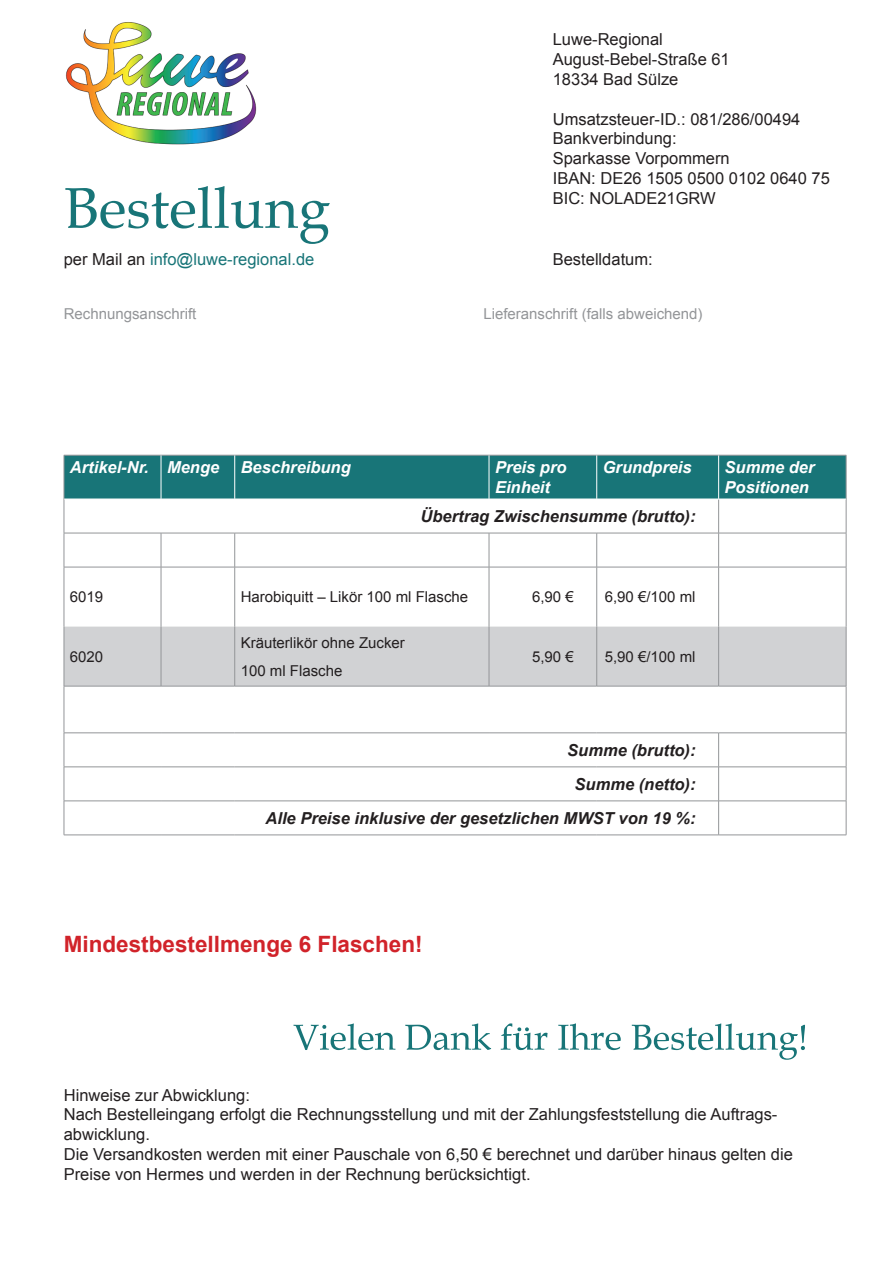
<style>
.page{position:relative;width:893px;height:1263px;background:#fff}
.page>*{position:absolute;margin:0;border:0;box-sizing:border-box;transform-origin:0 0}
.t1{font:700 22.5px "Arial";color:#d1232a}
.t2{font:16.5px/19.8px "Arial";color:#231f20}
.t3{font:italic 700 16.5px/34px "Arial";color:#231f20;text-align:right}
.t4{font:italic 700 16.5px/19.8px "Arial";color:#fff}
.t5{font:16.5px "Arial";color:#187578}
.t6{font:15px/28.5px "Arial";color:#231f20}
.t7{font:15px "Arial";color:#939598}
.s1{color:#231f20}
</style>
<div class="page">
<svg style="left:65px;top:186px;width:265px;height:58px"></svg>
<svg style="left:294px;top:1023px;width:511px;height:37px"></svg>
<div style="left:65px;top:456px;width:781px;height:43px;background:#187578"></div>
<div style="left:65px;top:627px;width:781px;height:59px;background:#d1d2d4"></div>
<hr style="left:64px;top:455px;width:97px;height:1px;background:#939598">
<hr style="left:64px;top:455px;width:1px;height:44px;background:#939598">
<hr style="left:161px;top:455px;width:74px;height:1px;background:#939598">
<hr style="left:235px;top:455px;width:254px;height:1px;background:#939598">
<hr style="left:489px;top:455px;width:108px;height:1px;background:#939598">
<hr style="left:597px;top:455px;width:122px;height:1px;background:#939598">
<hr style="left:719px;top:455px;width:127px;height:1px;background:#939598">
<hr style="left:846px;top:455px;width:1px;height:44px;background:#939598">
<hr style="left:64px;top:499px;width:1px;height:34px;background:#939598">
<hr style="left:846px;top:499px;width:1px;height:34px;background:#939598">
<hr style="left:64px;top:533px;width:1px;height:34px;background:#939598">
<hr style="left:846px;top:533px;width:1px;height:34px;background:#939598">
<hr style="left:64px;top:567px;width:1px;height:60px;background:#939598">
<hr style="left:846px;top:567px;width:1px;height:60px;background:#939598">
<hr style="left:64px;top:627px;width:1px;height:59px;background:#939598">
<hr style="left:846px;top:627px;width:1px;height:59px;background:#939598">
<hr style="left:64px;top:686px;width:1px;height:47px;background:#939598">
<hr style="left:846px;top:686px;width:1px;height:47px;background:#939598">
<hr style="left:64px;top:733px;width:1px;height:34px;background:#939598">
<hr style="left:846px;top:733px;width:1px;height:34px;background:#939598">
<hr style="left:64px;top:767px;width:1px;height:34px;background:#939598">
<hr style="left:846px;top:767px;width:1px;height:34px;background:#939598">
<hr style="left:64px;top:801px;width:1px;height:34px;background:#939598">
<hr style="left:846px;top:801px;width:1px;height:34px;background:#939598">
<hr style="left:64px;top:835px;width:97px;height:1px;background:#939598">
<hr style="left:161px;top:835px;width:74px;height:1px;background:#939598">
<hr style="left:235px;top:835px;width:254px;height:1px;background:#939598">
<hr style="left:489px;top:835px;width:108px;height:1px;background:#939598">
<hr style="left:597px;top:835px;width:122px;height:1px;background:#939598">
<hr style="left:719px;top:835px;width:127px;height:1px;background:#939598">
<hr style="left:161px;top:533px;width:1px;height:34px;background:#939598">
<hr style="left:234px;top:533px;width:1px;height:34px;background:#939598">
<hr style="left:161px;top:567px;width:1px;height:60px;background:#939598">
<hr style="left:234px;top:567px;width:1px;height:60px;background:#939598">
<hr style="left:161px;top:627px;width:1px;height:59px;background:#939598">
<hr style="left:234px;top:627px;width:1px;height:59px;background:#939598">
<hr style="left:718px;top:499px;width:1px;height:34px;background:#939598">
<hr style="left:489px;top:533px;width:1px;height:34px;background:#939598">
<hr style="left:596px;top:533px;width:1px;height:34px;background:#939598">
<hr style="left:718px;top:533px;width:1px;height:34px;background:#939598">
<hr style="left:489px;top:567px;width:1px;height:60px;background:#939598">
<hr style="left:596px;top:567px;width:1px;height:60px;background:#939598">
<hr style="left:718px;top:567px;width:1px;height:60px;background:#939598">
<hr style="left:489px;top:627px;width:1px;height:59px;background:#939598">
<hr style="left:596px;top:627px;width:1px;height:59px;background:#939598">
<hr style="left:718px;top:627px;width:1px;height:59px;background:#939598">
<hr style="left:64px;top:733px;width:97px;height:1px;background:#939598">
<hr style="left:161px;top:733px;width:74px;height:1px;background:#939598">
<hr style="left:235px;top:733px;width:254px;height:1px;background:#939598">
<hr style="left:489px;top:733px;width:108px;height:1px;background:#939598">
<hr style="left:597px;top:733px;width:122px;height:1px;background:#939598">
<hr style="left:719px;top:733px;width:127px;height:1px;background:#939598">
<hr style="left:718px;top:733px;width:1px;height:34px;background:#939598">
<hr style="left:64px;top:767px;width:97px;height:1px;background:#939598">
<hr style="left:161px;top:767px;width:74px;height:1px;background:#939598">
<hr style="left:235px;top:767px;width:254px;height:1px;background:#939598">
<hr style="left:489px;top:767px;width:108px;height:1px;background:#939598">
<hr style="left:597px;top:767px;width:122px;height:1px;background:#939598">
<hr style="left:719px;top:767px;width:127px;height:1px;background:#939598">
<hr style="left:718px;top:767px;width:1px;height:34px;background:#939598">
<hr style="left:64px;top:801px;width:97px;height:1px;background:#939598">
<hr style="left:161px;top:801px;width:74px;height:1px;background:#939598">
<hr style="left:235px;top:801px;width:254px;height:1px;background:#939598">
<hr style="left:489px;top:801px;width:108px;height:1px;background:#939598">
<hr style="left:597px;top:801px;width:122px;height:1px;background:#939598">
<hr style="left:719px;top:801px;width:127px;height:1px;background:#939598">
<hr style="left:718px;top:801px;width:1px;height:34px;background:#939598">
<hr style="left:64px;top:686px;width:97px;height:1px;background:#939598">
<hr style="left:161px;top:686px;width:74px;height:1px;background:#939598">
<hr style="left:235px;top:686px;width:254px;height:1px;background:#939598">
<hr style="left:489px;top:686px;width:108px;height:1px;background:#939598">
<hr style="left:597px;top:686px;width:122px;height:1px;background:#939598">
<hr style="left:719px;top:686px;width:127px;height:1px;background:#939598">
<hr style="left:161px;top:455px;width:1px;height:44px;background:#fff">
<hr style="left:234px;top:455px;width:1px;height:44px;background:#fff">
<hr style="left:489px;top:455px;width:1px;height:44px;background:#fff">
<hr style="left:596px;top:455px;width:1px;height:44px;background:#fff">
<hr style="left:718px;top:455px;width:1px;height:44px;background:#fff">
<hr style="left:64px;top:499px;width:97px;height:1px;background:#fff">
<hr style="left:597px;top:499px;width:122px;height:1px;background:#fff">
<hr style="left:64px;top:533px;width:97px;height:1px;background:#939598">
<hr style="left:161px;top:533px;width:74px;height:1px;background:#939598">
<hr style="left:235px;top:533px;width:254px;height:1px;background:#939598">
<hr style="left:489px;top:533px;width:108px;height:1px;background:#939598">
<hr style="left:597px;top:533px;width:122px;height:1px;background:#939598">
<hr style="left:719px;top:533px;width:127px;height:1px;background:#939598">
<hr style="left:64px;top:567px;width:97px;height:1px;background:#939598">
<hr style="left:161px;top:567px;width:74px;height:1px;background:#939598">
<hr style="left:235px;top:567px;width:254px;height:1px;background:#939598">
<hr style="left:489px;top:567px;width:108px;height:1px;background:#939598">
<hr style="left:597px;top:567px;width:122px;height:1px;background:#939598">
<hr style="left:719px;top:567px;width:127px;height:1px;background:#939598">
<img style="left:66px;top:22px;width:191px;height:123px">
<p class="t5" style="left:64px;top:248px;width:252px"><span class="s1">per Mail an</span> info@luwe-regional.de</p>
<p class="t2" style="left:553px;top:30px;width:178px">Luwe-Regional<br>August-Bebel-Straße 61<br>18334 Bad Sülze</p>
<p class="t2" style="left:553px;top:109px;width:279px">Umsatzsteuer-ID.: 081/286/00494<br>Bankverbindung:<br>Sparkasse Vorpommern<br>IBAN: DE26 1505 0500 0102 0640 75<br>BIC: NOLADE21GRW</p>
<p class="t2" style="left:553px;top:250px;width:101px">Bestelldatum:</p>
<p class="t7" style="left:64px;top:304px;width:134px">Rechnungsanschrift</p>
<p class="t7" style="left:483px;top:304px;width:221px">Lieferanschrift (falls abweichend)</p>
<p class="t4" style="left:70px;top:458px;width:151px">Artikel-Nr. Menge</p>
<p class="t4" style="left:241px;top:458px;width:112px">Beschreibung</p>
<p class="t4" style="left:495px;top:458px;width:73px">Preis pro<br>Einheit</p>
<p class="t4" style="left:603px;top:458px;width:90px">Grundpreis</p>
<p class="t4" style="left:725px;top:458px;width:91px">Summe der<br>Positionen</p>
<p class="t3" style="left:421px;top:500px;width:277px">Übertrag Zwischensumme (brutto):</p>
<p class="t6" style="left:70px;top:583px;width:35px">6019</p>
<p class="t6" style="left:241px;top:583px;width:229px">Harobiquitt – Likör 100 ml Flasche</p>
<p class="t6" style="left:532px;top:583px;width:43px">6,90 €</p>
<p class="t6" style="left:605px;top:583px;width:92px">6,90 €/100 ml</p>
<p class="t6" style="left:70px;top:642px;width:35px">6020</p>
<p class="t6" style="left:241px;top:628px;width:166px">Kräuterlikör ohne Zucker<br>100 ml Flasche</p>
<p class="t6" style="left:532px;top:642px;width:43px">5,90 €</p>
<p class="t6" style="left:605px;top:642px;width:92px">5,90 €/100 ml</p>
<p class="t3" style="left:266px;top:733px;width:432px">Summe (brutto):<br>Summe (netto):<br>Alle Preise inklusive der gesetzlichen MWST von 19 %:</p>
<h1 class="t1" style="left:64px;top:929px;width:360px">Mindestbestellmenge 6 Flaschen!</h1>
<p class="t2" style="left:64px;top:1085px;width:731px">Hinweise zur Abwicklung:<br>Nach Bestelleingang erfolgt die Rechnungsstellung und mit der Zahlungsfeststellung die Auftrags&shy;abwicklung.<br>Die Versandkosten werden mit einer Pauschale von 6,50 € berechnet und darüber hinaus gelten die Preise von Hermes und werden in der Rechnung berücksichtigt.</p>
</div>
